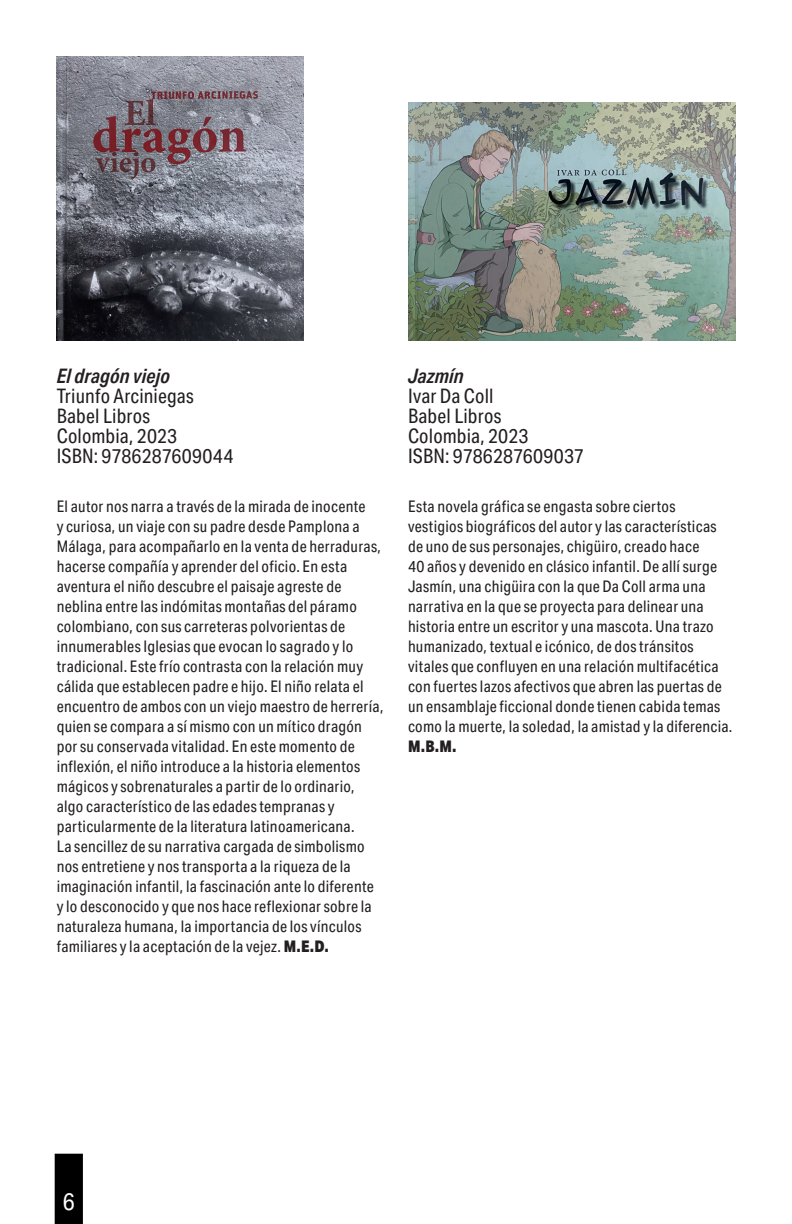
<style>
.page{position:relative;width:792px;height:1224px;background:#fff}
.page>*{position:absolute;margin:0;border:0;box-sizing:border-box;transform-origin:0 0}
.t1{font:24px "Aktiv Grotesk Cd";color:#fff}
.t2{font:20px "Aktiv Grotesk Cd";letter-spacing:.005em;color:#231f20}
.t3{font:italic 600 20px "Aktiv Grotesk Cd";letter-spacing:.005em;color:#231f20}
.t4{font:16px/20px "Aktiv Grotesk Cd";letter-spacing:.015em;color:#231f20}
.t5{font:900 16px "Aktiv Grotesk Cd";color:#231f20}
.s1{font-weight:900}
</style>
<div class="page">
<div style="left:55px;top:1154px;width:28px;height:70px;background:#000"></div>
<img style="left:57px;top:57px;width:246px;height:283px">
<img style="left:408px;top:103px;width:327px;height:237px">
<p class="t3" style="left:57px;top:365px;width:115px">El dragón viejo</p>
<p class="t2" style="left:57px;top:385px;width:139px">Triunfo Arciniegas</p>
<p class="t2" style="left:57px;top:405px;width:95px">Babel Libros</p>
<p class="t2" style="left:57px;top:425px;width:122px">Colombia, 2023</p>
<p class="t2" style="left:57px;top:445px;width:178px">ISBN: 9786287609044</p>
<p class="t4" style="left:57px;top:496px;width:328px">El autor nos narra a través de la mirada de inocente<br>y curiosa, un viaje con su padre desde Pamplona a Málaga, para acompañarlo en la venta de herraduras, hacerse compañía y aprender del oficio. En esta aventura el niño descubre el paisaje agreste de neblina entre las indómitas montañas del páramo colombiano, con sus carreteras polvorientas de innumerables Iglesias que evocan lo sagrado y lo tradicional. Este frío contrasta con la relación muy cálida que establecen padre e hijo. El niño relata el encuentro de ambos con un viejo maestro de herrería, quien se compara a sí mismo con un mítico dragón por su conservada vitalidad. En este momento de inflexión, el niño introduce a la historia elementos mágicos y sobrenaturales a partir de lo ordinario, algo característico de las edades tempranas y particularmente de la literatura latinoamericana.<br>La sencillez de su narrativa cargada de simbolismo nos entretiene y nos transporta a la riqueza de la imaginación infantil, la fascinación ante lo diferente y lo desconocido y que nos hace reflexionar sobre la naturaleza humana, la importancia de los vínculos familiares y la aceptación de la vejez. <span class="s1">M.E.D.</span></p>
<p class="t3" style="left:408px;top:365px;width:57px">Jazmín</p>
<p class="t2" style="left:408px;top:385px;width:87px">Ivar Da Coll</p>
<p class="t2" style="left:408px;top:405px;width:95px">Babel Libros</p>
<p class="t2" style="left:408px;top:425px;width:122px">Colombia, 2023</p>
<p class="t2" style="left:408px;top:445px;width:177px">ISBN: 9786287609037</p>
<p class="t4" style="left:408px;top:496px;width:326px">Esta novela gráfica se engasta sobre ciertos vestigios biográficos del autor y las características de uno de sus personajes, chigüiro, creado hace<br>40 años y devenido en clásico infantil. De allí surge Jasmín, una chigüira con la que Da Coll arma una narrativa en la que se proyecta para delinear una historia entre un escritor y una mascota. Una trazo humanizado, textual e icónico, de dos tránsitos vitales que confluyen en una relación multifacética con fuertes lazos afectivos que abren las puertas de un ensamblaje ficcional donde tienen cabida temas como la muerte, la soledad, la amistad y la diferencia.</p>
<p class="t5" style="left:408px;top:737px;width:50px">M.B.M.</p>
<h1 class="t1" style="left:63px;top:1187px;width:13px">6</h1>
</div>
